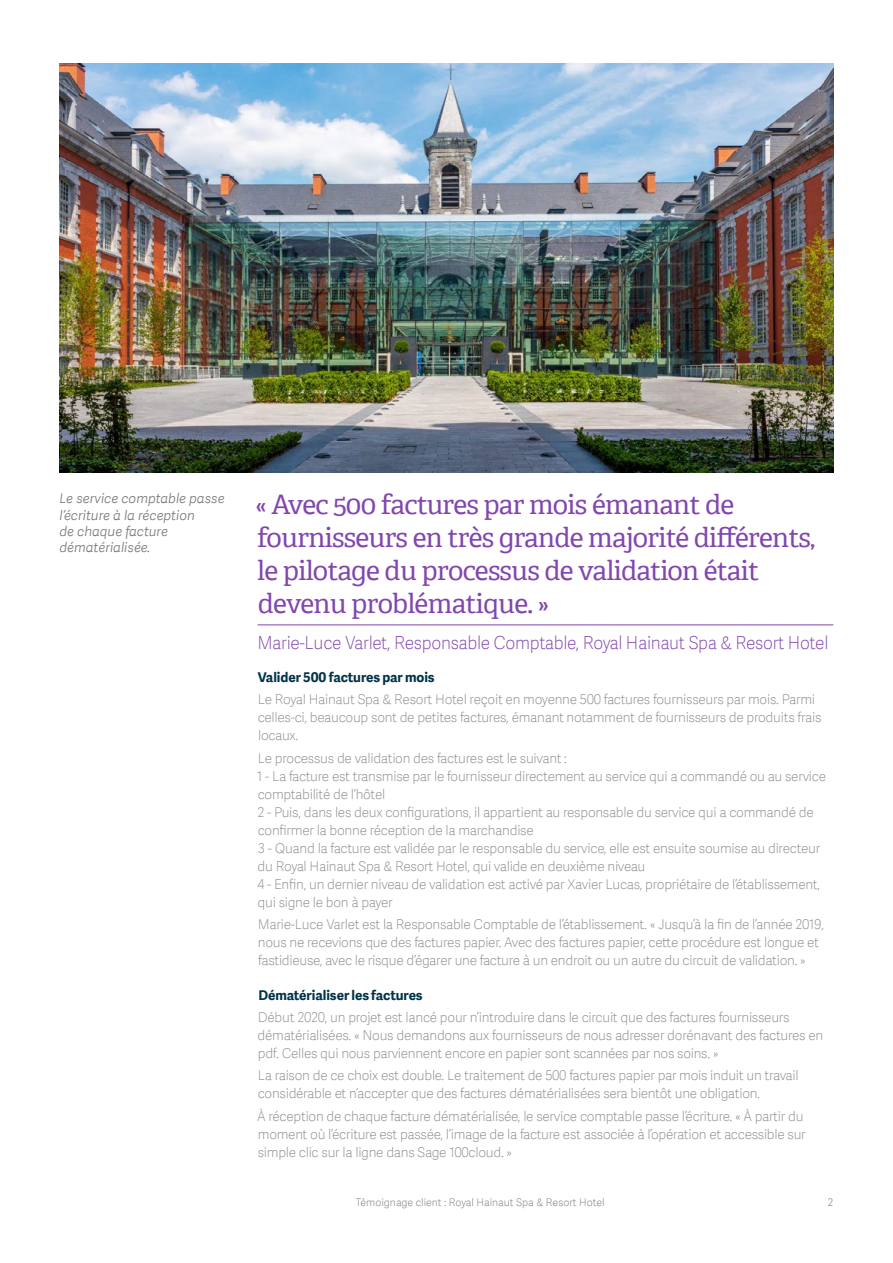
<style>
.page{position:relative;width:893px;height:1263px;background:#fff}
.page>*{position:absolute;margin:0;border:0;box-sizing:border-box;transform-origin:0 0}
.t1{font:27px/33px "Adelle SAGE";letter-spacing:-.025em;color:#8246af}
.t2{font:18px "Adelle Sans SAGE Th";letter-spacing:-.02em;color:#8246af;scale:.96 1}
.t3{font:13.5px/18px "Adelle Sans SAGE Th";letter-spacing:-.02em;color:#888b8d}
.t4{font:italic 13.5px/16.2px "Adelle Sans SAGE Lt";color:#75787b}
.t5{font:700 13.5px "Adelle Sans SAGE";letter-spacing:-.005em;color:#003349}
.t6{font:10.5px "Adelle Sans SAGE Th";color:#75787b}
.t7{font:10.5px "Adelle Sans SAGE Lt";color:#888b8d}
</style>
<div class="page">
<hr style="left:258px;top:625px;width:575px;height:1px;background:#8246af">
<img style="left:60px;top:64px;width:774px;height:408px">
<p class="t4" style="left:60px;top:490px;width:167px">Le service comptable passe l’écriture à la réception<br>de chaque facture dématérialisée.</p>
<h1 class="t1" style="left:255px;top:486px;width:561px">« Avec 500 factures par mois émanant de fournisseurs en très grande majorité différents, le pilotage du processus de validation était devenu problématique. »</h1>
<h2 class="t2" style="left:257px;top:629px;width:596px">Marie-Luce Varlet, Responsable Comptable, Royal Hainaut Spa &amp; Resort Hotel</h2>
<p class="t5" style="left:258px;top:667px;width:178px">Valider 500 factures par mois</p>
<p class="t3" style="left:258px;top:690px;width:565px">Le Royal Hainaut Spa &amp; Resort Hotel reçoit en moyenne 500 factures fournisseurs par mois. Parmi celles-ci, beaucoup sont de petites factures, émanant notamment de fournisseurs de produits frais locaux.</p>
<p class="t3" style="left:257px;top:748px;width:570px">Le processus de validation des factures est le suivant :<br>1 - La facture est transmise par le fournisseur directement au service qui a commandé ou au service comptabilité de l’hôtel<br>2 - Puis, dans les deux configurations, il appartient au responsable du service qui a commandé de confirmer la bonne réception de la marchandise<br>3 - Quand la facture est validée par le responsable du service, elle est ensuite soumise au directeur du Royal Hainaut Spa &amp; Resort Hotel, qui valide en deuxième niveau<br>4 - Enfin, un dernier niveau de validation est activé par Xavier Lucas, propriétaire de l’établissement, qui signe le bon à payer</p>
<p class="t3" style="left:258px;top:914px;width:568px">Marie-Luce Varlet est la Responsable Comptable de l’établissement. « Jusqu’à la fin de l’année 2019, nous ne recevions que des factures papier. Avec des factures papier, cette procédure est longue et fastidieuse, avec le risque d’égarer une facture à un endroit ou un autre du circuit de validation. »</p>
<p class="t5" style="left:258px;top:985px;width:166px">Dématérialiser les factures</p>
<p class="t3" style="left:258px;top:1008px;width:567px">Début 2020, un projet est lancé pour n’introduire dans le circuit que des factures fournisseurs dématérialisées. « Nous demandons aux fournisseurs de nous adresser dorénavant des factures en pdf. Celles qui nous parviennent encore en papier sont scannées par nos soins. »</p>
<p class="t3" style="left:258px;top:1066px;width:542px">La raison de ce choix est double. Le traitement de 500 factures papier par mois induit un travail considérable et n’accepter que des factures dématérialisées sera bientôt une obligation.</p>
<p class="t3" style="left:257px;top:1106px;width:550px">À réception de chaque facture dématérialisée, le service comptable passe l’écriture. « À partir du moment où l’écriture est passée, l’image de la facture est associée à l’opération et accessible sur simple clic sur la ligne dans Sage 100cloud. »</p>
<p class="t6" style="left:356px;top:1195px;width:250px">Témoignage client : Royal Hainaut Spa &amp; Resort Hotel</p>
<p class="t7" style="left:828px;top:1195px;width:7px">2</p>
</div>
